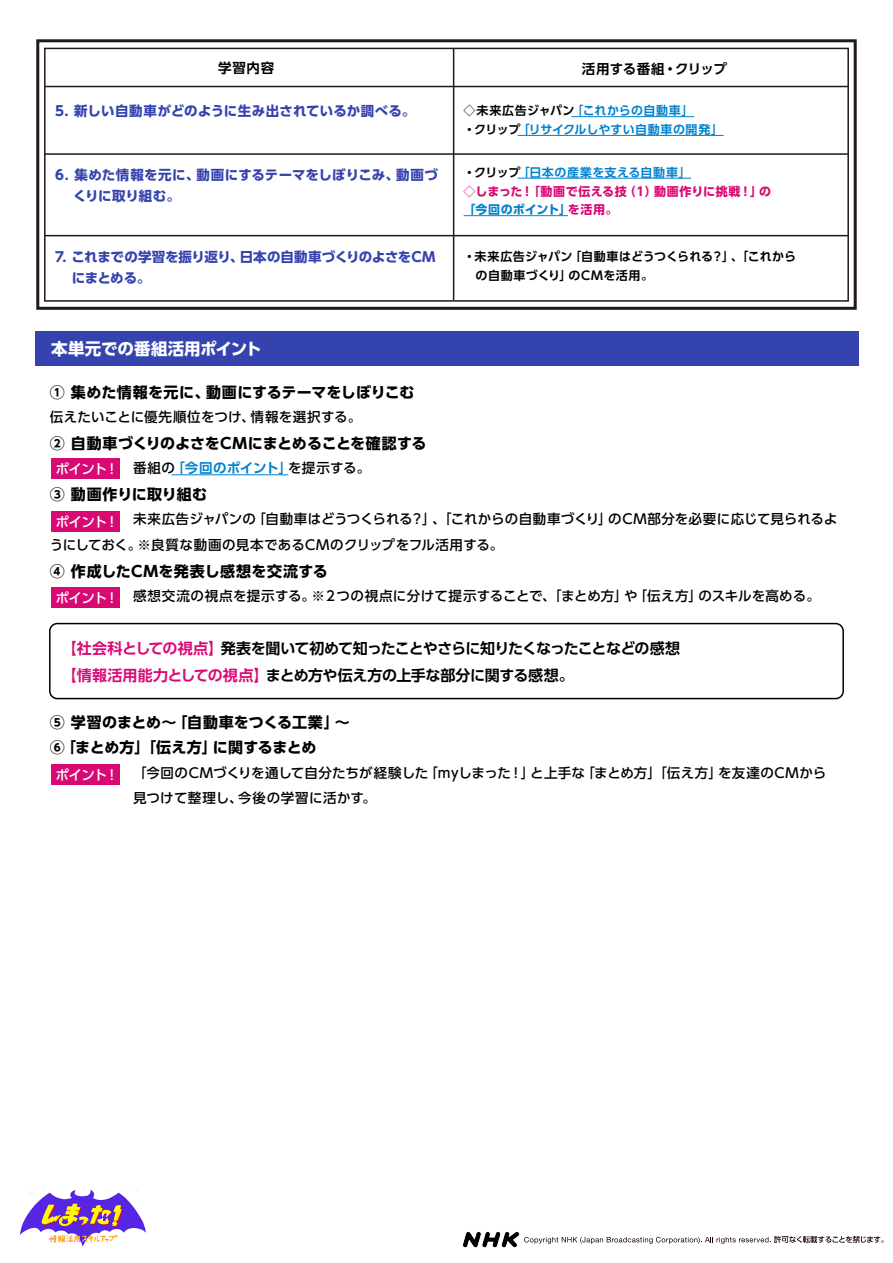
<style>
.page{position:relative;width:893px;height:1263px;background:#fff}
.page>*{position:absolute;margin:0;border:0;box-sizing:border-box;transform-origin:0 0}
.t1{font:700 16.5px "UD Shin Go Pro";letter-spacing:-.005em;color:#fff}
.t2{font:700 15px/25.5px "UD Shin Go Pro";letter-spacing:.005em;color:#000}
.t3{font:700 15px/27px "UD Shin Go Pro De";letter-spacing:-.03em;color:#000}
.t4{font:700 15px "UD Shin Go Pro";letter-spacing:.03em;color:#000}
.t5{font:500 13.5px/25.5px "UD Shin Go Pro";letter-spacing:.02em;color:#000}
.t6{font:700 13.5px/21px "UD Shin Go Pro";letter-spacing:.005em;color:#3543ae}
.t7{font:700 13.5px/21px "UD Shin Go Pro";letter-spacing:-.02em;color:#3543ae}
.t8{font:500 13.5px "UD Shin Go Pro";letter-spacing:-.035em;color:#fff}
.t9{font:700 13.5px "UD Shin Go Pro De";letter-spacing:-.005em;color:#000}
.t10{font:700 13.5px "UD Shin Go Pro De";letter-spacing:.025em;color:#000}
.t11{font:700 12px/18.8px "UD Shin Go Pro De";letter-spacing:.03em;color:#0081ce}
.t12{font:700 12px/18.8px "UD Shin Go Pro De";letter-spacing:.035em;color:#000}
.t13{font:700 12px/18.8px "UD Shin Go Pro";letter-spacing:.03em;color:#d90973}
.s1{color:#000}
.s2{color:#0081ce}
.s3{font-family:"UD Shin Go Pro De";font-weight:700;color:#0081ce}
.s4{color:#d90973}
</style>
<div class="page">
<svg style="left:524px;top:1236px;width:360px;height:8px"></svg>
<img style="left:462px;top:1231px;width:58px;height:17px">
<img style="left:20px;top:1187px;width:126px;height:60px">
<div style="left:35px;top:331px;width:823px;height:35px;background:#3543ae"></div>
<div style="left:36px;top:39px;width:821px;height:271px;border:3px solid #231815"></div>
<div style="left:44px;top:48px;width:805px;height:254px;border:2px solid #231815"></div>
<hr style="left:45px;top:86px;width:803px;height:1px;background:#231815">
<hr style="left:45px;top:153px;width:803px;height:2px;background:#231815">
<hr style="left:45px;top:235px;width:803px;height:1px;background:#231815">
<hr style="left:453px;top:49px;width:1px;height:251px;background:#231815">
<hr style="left:571px;top:116px;width:123px;height:1px;background:#0081ce">
<hr style="left:518px;top:135px;width:206px;height:1px;background:#0081ce">
<hr style="left:518px;top:178px;width:173px;height:1px;background:#0081ce">
<hr style="left:464px;top:215px;width:104px;height:1px;background:#0081ce">
<hr style="left:172px;top:474px;width:116px;height:1px;background:#0081ce">
<div style="left:51px;top:458px;width:68px;height:21px;background:#d90973"></div>
<div style="left:51px;top:511px;width:68px;height:20px;background:#d90973"></div>
<div style="left:51px;top:587px;width:68px;height:21px;background:#d90973"></div>
<div style="left:51px;top:764px;width:68px;height:20px;background:#d90973"></div>
<div style="left:49px;top:623px;width:795px;height:76px;border:2px solid #000;border-radius:8px"></div>
<p class="t10" style="left:218px;top:57px;width:58px">学習内容</p>
<p class="t9" style="left:582px;top:58px;width:146px">活用する番組・クリップ</p>
<p class="t6" style="left:55px;top:100px;width:362px">5. 新しい自動車がどのように生み出されているか調べる。</p>
<p class="t11" style="left:464px;top:101px;width:261px"><span class="s1">◇未来広告ジャパン</span>「これからの自動車」<br><span class="s1">・クリップ</span>「リサイクルしやすい自動車の開発」</p>
<p class="t11" style="left:464px;top:163px;width:229px"><span class="s1">・クリップ</span>「日本の産業を支える自動車」</p>
<p class="t13" style="left:464px;top:181px;width:309px">◇しまった！「動画で伝える技（１）動画作りに挑戦！」の<span class="s2">「今回のポイント」</span>を活用。</p>
<p class="t6" style="left:73px;top:164px;width:366px;text-indent:-18px">6. 集めた情報を元に、動画にするテーマをしぼりこみ、動画づくりに取り組む。</p>
<p class="t7" style="left:72px;top:246px;width:365px;text-indent:-17px">7. これまでの学習を振り返り、日本の自動車づくりのよさをCMにまとめる。</p>
<p class="t1" style="left:51px;top:335px;width:212px">本単元での番組活用ポイント</p>
<p class="t12" style="left:476px;top:247px;width:322px;text-indent:-12px">・未来広告ジャパン「自動車はどうつくられる？」、「これからの自動車づくり」のCMを活用。</p>
<p class="t2" style="left:50px;top:379px;width:366px">① 集めた情報を元に、動画にするテーマをしぼりこむ</p>
<p class="t5" style="left:50px;top:404px;width:313px">伝えたいことに優先順位をつけ、情報を選択する。</p>
<p class="t2" style="left:50px;top:430px;width:378px">② 自動車づくりのよさをCMにまとめることを確認する</p>
<p class="t5" style="left:133px;top:455px;width:239px">番組の<span class="s3">「今回のポイント」</span>を提示する。</p>
<p class="t2" style="left:50px;top:481px;width:159px">③ 動画作りに取り組む</p>
<p class="t5" style="left:50px;top:506px;width:789px;text-indent:83px">未来広告ジャパンの「自動車はどうつくられる？」、「これからの自動車づくり」のCM部分を必要に応じて見られるようにしておく。※良質な動画の見本であるCMのクリップをフル活用する。</p>
<p class="t4" style="left:50px;top:559px;width:280px">④ 作成したCMを発表し感想を交流する</p>
<p class="t5" style="left:133px;top:583px;width:688px">感想交流の視点を提示する。※２つの視点に分けて提示することで、「まとめ方」や「伝え方」のスキルを高める。</p>
<p class="t8" style="left:55px;top:458px;width:65px">ポイント！</p>
<p class="t8" style="left:55px;top:510px;width:65px">ポイント！</p>
<p class="t8" style="left:55px;top:587px;width:65px">ポイント！</p>
<p class="t3" style="left:62px;top:634px;width:620px"><span class="s4">【社会科としての視点】</span>発表を聞いて初めて知ったことやさらに知りたくなったことなどの感想<span class="s4">【情報活用能力としての視点】</span>まとめ方や伝え方の上手な部分に関する感想。</p>
<p class="t2" style="left:50px;top:709px;width:302px">⑤ 学習のまとめ～「自動車をつくる工業」～<br>⑥「まとめ方」「伝え方」に関するまとめ</p>
<p class="t5" style="left:133px;top:759px;width:695px">「今回のCMづくりを通して自分たちが経験した「myしまった！」と上手な「まとめ方」「伝え方」を友達のCMから見つけて整理し、今後の学習に活かす。</p>
<p class="t8" style="left:55px;top:763px;width:65px">ポイント！</p>
</div>
